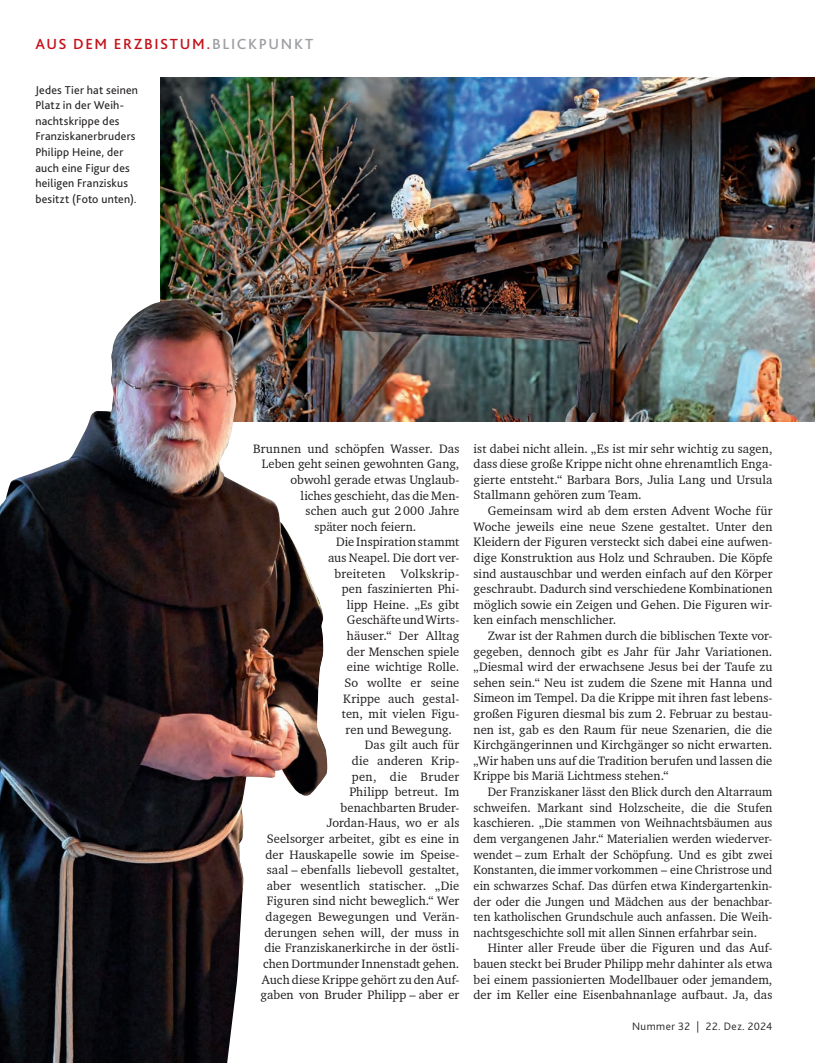
<style>
.page{position:relative;width:815px;height:1063px;background:#fff}
.page>*{position:absolute;margin:0;border:0;box-sizing:border-box;transform-origin:0 0}
.t1{font:500 15.25px "Bliss Pro";letter-spacing:.105em;color:#c4121a}
.t2{font:12.5px "Charter BT Pro";letter-spacing:.01em;color:#231f20}
.t3{font:11.88px/15.6px "Bliss Pro";letter-spacing:.015em;color:#231f20}
.t4{font:300 11.25px "Bliss Pro";letter-spacing:.045em;color:#231f20}
.s1{color:#9d9fa2}
</style>
<div class="page">
<img style="left:161px;top:78px;width:654px;height:343px">
<img style="left:0;top:300px;width:327px;height:763px">
<p class="t1" style="left:35px;top:35px;width:279px">AUS DEM ERZBISTUM.<span class="s1">BLICKPUNKT</span></p>
<p class="t3" style="left:35px;top:82px;width:104px">Jedes Tier hat seinen<br>Platz in der Weih&shy;nachtskrippe des<br>Franziskanerbruders<br>Philipp Heine, der auch eine Figur des heiligen Franziskus besitzt (Foto unten).</p>
<p class="t2" style="left:253px;top:440px;width:208px">Brunnen und schöpfen Wasser. Das</p>
<p class="t2" style="left:262px;top:456px;width:199px">Leben geht seinen gewohnten Gang,</p>
<p class="t2" style="left:291px;top:472px;width:170px">obwohl gerade etwas Unglaub-</p>
<p class="t2" style="left:301px;top:487px;width:160px">liches geschieht, das die Men-</p>
<p class="t2" style="left:306px;top:503px;width:155px">schen auch gut 2000 Jahre</p>
<p class="t2" style="left:314px;top:519px;width:103px">später noch feiern.</p>
<p class="t2" style="left:336px;top:534px;width:125px">Die Inspiration stammt</p>
<p class="t2" style="left:328px;top:550px;width:133px">aus Neapel. Die dort ver-</p>
<p class="t2" style="left:334px;top:565px;width:126px">breiteten Volkskrip-</p>
<p class="t2" style="left:342px;top:581px;width:119px">pen faszinierten Phi-</p>
<p class="t2" style="left:347px;top:597px;width:114px">lipp Heine. „Es gibt</p>
<p class="t2" style="left:347px;top:612px;width:114px">Geschäfte und Wirts-</p>
<p class="t2" style="left:347px;top:628px;width:114px">häuser.“ Der Alltag</p>
<p class="t2" style="left:347px;top:643px;width:114px">der Menschen spiele</p>
<p class="t2" style="left:347px;top:659px;width:114px">eine wichtige Rolle.</p>
<p class="t2" style="left:344px;top:675px;width:116px">So wollte er seine</p>
<p class="t2" style="left:343px;top:690px;width:118px">Krippe auch gestal-</p>
<p class="t2" style="left:342px;top:706px;width:119px">ten, mit vielen Figu-</p>
<p class="t2" style="left:346px;top:721px;width:108px">ren und Bewegung.</p>
<p class="t2" style="left:365px;top:737px;width:96px">Das gilt auch für</p>
<p class="t2" style="left:352px;top:753px;width:109px">die anderen Krip-</p>
<p class="t2" style="left:352px;top:768px;width:109px">pen, die Bruder</p>
<p class="t2" style="left:349px;top:784px;width:111px">Philipp betreut. Im</p>
<p class="t2" style="left:341px;top:800px;width:120px">benachbarten Bruder-</p>
<p class="t2" style="left:327px;top:815px;width:134px">Jordan-Haus, wo er als</p>
<p class="t2" style="left:267px;top:831px;width:194px">Seelsorger arbeitet, gibt es eine in</p>
<p class="t2" style="left:266px;top:846px;width:195px">der Hauskapelle sowie im Speise-</p>
<p class="t2" style="left:267px;top:862px;width:194px">saal – ebenfalls liebevoll gestaltet,</p>
<p class="t2" style="left:267px;top:878px;width:194px">aber wesentlich statischer. „Die</p>
<p class="t2" style="left:267px;top:893px;width:194px">Figuren sind nicht beweglich.“ Wer</p>
<p class="t2" style="left:266px;top:909px;width:195px">dagegen Bewegungen und Verän-</p>
<p class="t2" style="left:264px;top:924px;width:196px">derungen sehen will, der muss in</p>
<p class="t2" style="left:264px;top:940px;width:196px">die Franziskanerkirche in der östli-</p>
<p class="t2" style="left:263px;top:956px;width:198px">chen Dortmunder Innenstadt gehen.</p>
<p class="t2" style="left:262px;top:971px;width:199px">Auch diese Krippe gehört zu den Auf-</p>
<p class="t2" style="left:261px;top:987px;width:200px">gaben von Bruder Philipp – aber er</p>
<p class="t2" style="left:474px;top:440px;width:300px">ist dabei nicht allein. „Es ist mir sehr wichtig zu sagen,</p>
<p class="t2" style="left:474px;top:456px;width:300px">dass diese große Krippe nicht ohne ehrenamtlich Enga-</p>
<p class="t2" style="left:474px;top:472px;width:300px">gierte entsteht.“ Barbara Bors, Julia Lang und Ursula</p>
<p class="t2" style="left:474px;top:487px;width:170px">Stallmann gehören zum Team.</p>
<p class="t2" style="left:488px;top:503px;width:286px">Gemeinsam wird ab dem ersten Advent Woche für</p>
<p class="t2" style="left:474px;top:518px;width:300px">Woche jeweils eine neue Szene gestaltet. Unter den</p>
<p class="t2" style="left:474px;top:534px;width:300px">Kleidern der Figuren versteckt sich dabei eine aufwen-</p>
<p class="t2" style="left:474px;top:550px;width:300px">dige Konstruktion aus Holz und Schrauben. Die Köpfe</p>
<p class="t2" style="left:474px;top:565px;width:300px">sind austauschbar und werden einfach auf den Körper</p>
<p class="t2" style="left:474px;top:581px;width:300px">geschraubt. Dadurch sind verschiedene Kombinationen</p>
<p class="t2" style="left:474px;top:596px;width:300px">möglich sowie ein Zeigen und Gehen. Die Figuren wir-</p>
<p class="t2" style="left:474px;top:612px;width:144px">ken einfach menschlicher.</p>
<p class="t2" style="left:488px;top:628px;width:286px">Zwar ist der Rahmen durch die biblischen Texte vor-</p>
<p class="t2" style="left:474px;top:643px;width:300px">gegeben, dennoch gibt es Jahr für Jahr Variationen.</p>
<p class="t2" style="left:474px;top:659px;width:300px">„Diesmal wird der erwachsene Jesus bei der Taufe zu</p>
<p class="t2" style="left:474px;top:675px;width:300px">sehen sein.“ Neu ist zudem die Szene mit Hanna und</p>
<p class="t2" style="left:474px;top:690px;width:300px">Simeon im Tempel. Da die Krippe mit ihren fast lebens-</p>
<p class="t2" style="left:474px;top:706px;width:300px">großen Figuren diesmal bis zum 2. Februar zu bestau-</p>
<p class="t2" style="left:474px;top:721px;width:300px">nen ist, gab es den Raum für neue Szenarien, die die</p>
<p class="t2" style="left:474px;top:737px;width:300px">Kirchgängerinnen und Kirchgänger so nicht erwarten.</p>
<p class="t2" style="left:474px;top:753px;width:300px">„Wir haben uns auf die Tradition berufen und lassen die</p>
<p class="t2" style="left:474px;top:768px;width:196px">Krippe bis Mariä Lichtmess stehen.“</p>
<p class="t2" style="left:488px;top:784px;width:286px">Der Franziskaner lässt den Blick durch den Altarraum</p>
<p class="t2" style="left:474px;top:800px;width:300px">schweifen. Markant sind Holzscheite, die die Stufen</p>
<p class="t2" style="left:474px;top:815px;width:300px">kaschieren. „Die stammen von Weihnachtsbäumen aus</p>
<p class="t2" style="left:474px;top:831px;width:300px">dem vergangenen Jahr.“ Materialien werden wiederver-</p>
<p class="t2" style="left:474px;top:846px;width:300px">wendet – zum Erhalt der Schöpfung. Und es gibt zwei</p>
<p class="t2" style="left:474px;top:862px;width:300px">Konstanten, die immer vorkommen – eine Christrose und</p>
<p class="t2" style="left:474px;top:878px;width:300px">ein schwarzes Schaf. Das dürfen etwa Kindergartenkin-</p>
<p class="t2" style="left:474px;top:893px;width:300px">der oder die Jungen und Mädchen aus der benachbar-</p>
<p class="t2" style="left:474px;top:909px;width:300px">ten katholischen Grundschule auch anfassen. Die Weih-</p>
<p class="t2" style="left:474px;top:924px;width:285px">nachtsgeschichte soll mit allen Sinnen erfahrbar sein.</p>
<p class="t2" style="left:488px;top:940px;width:286px">Hinter aller Freude über die Figuren und das Auf-</p>
<p class="t2" style="left:474px;top:956px;width:300px">bauen steckt bei Bruder Philipp mehr dahinter als etwa</p>
<p class="t2" style="left:474px;top:971px;width:300px">bei einem passionierten Modellbauer oder jemandem,</p>
<p class="t2" style="left:474px;top:987px;width:300px">der im Keller eine Eisenbahnanlage aufbaut. Ja, das</p>
<p class="t4" style="left:632px;top:1020px;width:142px">Nummer 32 | 22. Dez. 2024</p>
</div>
